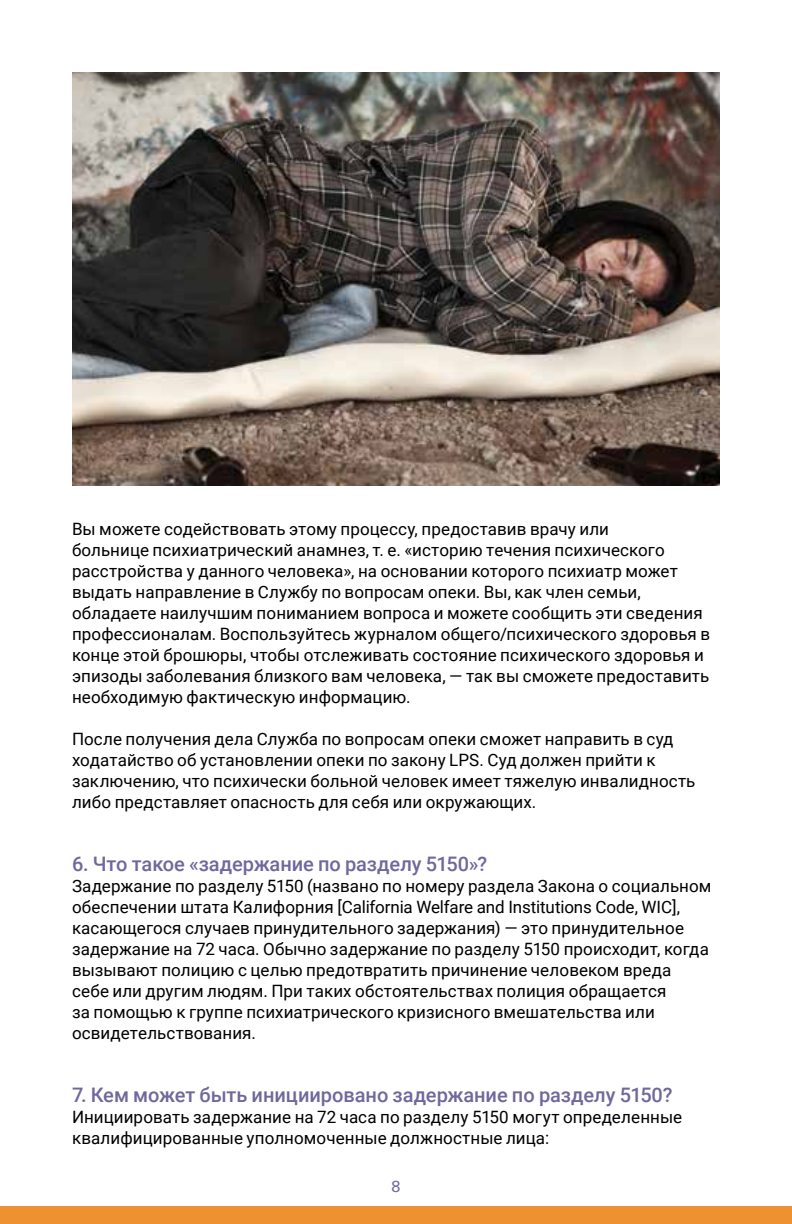
<style>
.page{position:relative;width:792px;height:1224px;background:#fff}
.page>*{position:absolute;margin:0;border:0;box-sizing:border-box;transform-origin:0 0}
.t1{font:500 20px "Roboto";letter-spacing:-.005em;color:#70689b}
.t2{font:17px/21px "Roboto";letter-spacing:.005em;color:#000}
.t3{font:16px "Univers";color:#70689b}
</style>
<div class="page">
<div style="left:0;top:1206px;width:792px;height:18px;background:#ee9231"></div>
<img style="left:72px;top:72px;width:648px;height:414px">
<p class="t2" style="left:72px;top:518px;width:640px">Вы можете содействовать этому процессу, предоставив врачу или<br>больнице психиатрический анамнез, т. е. «историю течения психического расстройства у данного человека», на основании которого психиатр может выдать направление в Службу по вопросам опеки. Вы, как член семьи, обладаете наилучшим пониманием вопроса и можете сообщить эти сведения профессионалам. Воспользуйтесь журналом общего/психического здоровья в конце этой брошюры, чтобы отслеживать состояние психического здоровья и эпизоды заболевания близкого вам человека, — так вы сможете предоставить необходимую фактическую информацию.</p>
<p class="t2" style="left:72px;top:728px;width:625px">После получения дела Служба по вопросам опеки сможет направить в суд ходатайство об установлении опеки по закону LPS. Суд должен прийти к заключению, что психически больной человек имеет тяжелую инвалидность либо представляет опасность для себя или окружающих.</p>
<p class="t1" style="left:72px;top:850px;width:417px">6. Что такое «задержание по разделу 5150»?</p>
<p class="t2" style="left:72px;top:875px;width:641px">Задержание по разделу 5150 (названо по номеру раздела Закона о социальном обеспечении штата Калифорния [California Welfare and Institutions Code, WIC], касающегося случаев принудительного задержания) — это принудительное задержание на 72 часа. Обычно задержание по разделу 5150 происходит, когда вызывают полицию с целью предотвратить причинение человеком вреда себе или другим людям. При таких обстоятельствах полиция обращается<br>за помощью к группе психиатрического кризисного вмешательства или освидетельствования.</p>
<p class="t1" style="left:72px;top:1081px;width:602px">7. Кем может быть инициировано задержание по разделу 5150?</p>
<p class="t2" style="left:72px;top:1106px;width:612px">Инициировать задержание на 72 часа по разделу 5150 могут определенные квалифицированные уполномоченные должностные лица:</p>
<p class="t3" style="left:392px;top:1176px;width:10px">8</p>
</div>
